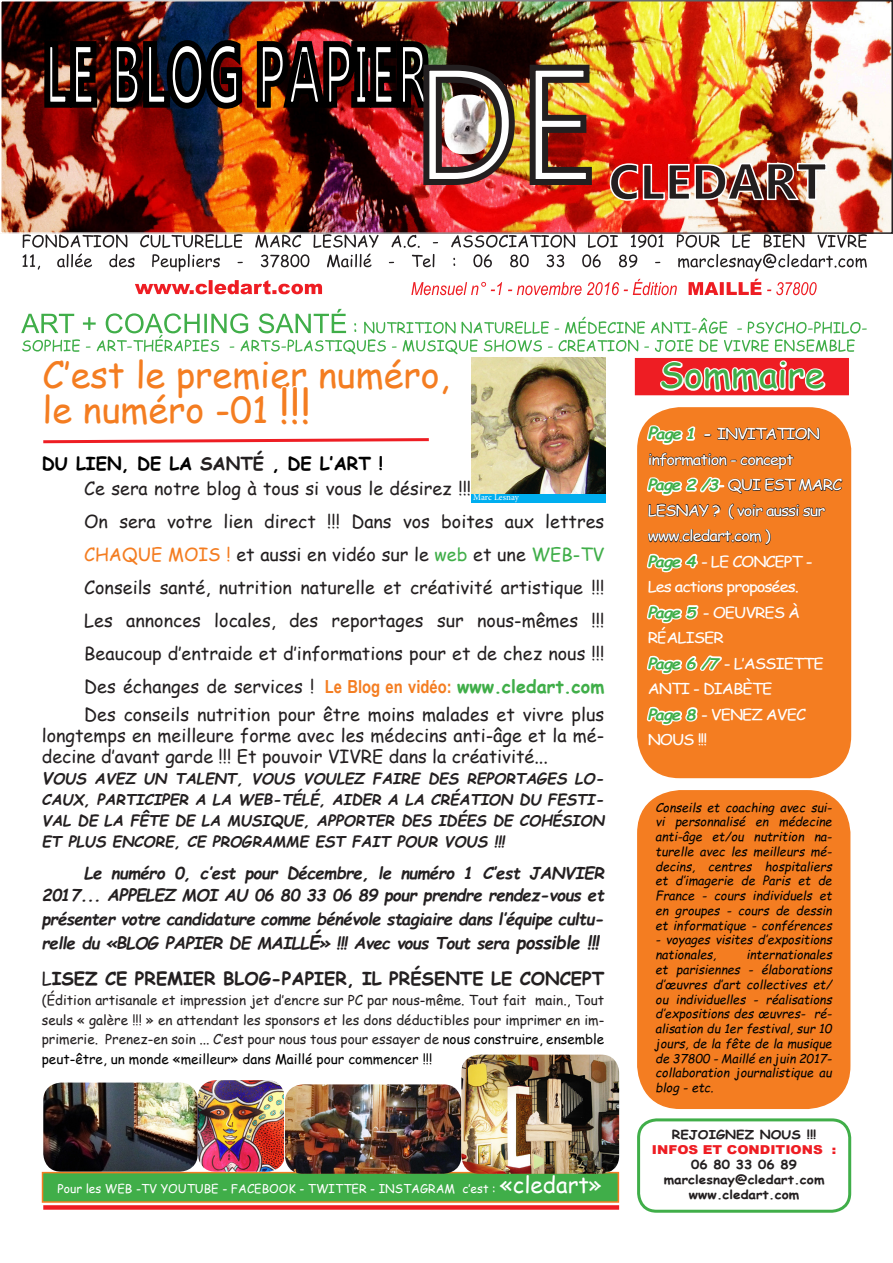
<style>
.page{position:relative;width:893px;height:1263px;background:#fff}
.page>*{position:absolute;margin:0;border:0;box-sizing:border-box;transform-origin:0 0}
.t1{font:36px/34.5px "Comic Sans MS";color:#f47d21}
.t2{font:36px "Comic Sans MS";color:#40ae49}
.t3{font:18px/21px "Comic Sans MS";color:#231f20;text-align:justify}
.t4{font:700 18px "Comic Sans MS";color:#231f20}
.t5{font:700 18px "Comic Sans MS";color:#000}
.t6{font:italic 700 16.5px/22.5px "Comic Sans MS";letter-spacing:-.025em;color:#231f20;text-align:right}
.t7{font:italic 700 15px/21px "Comic Sans MS";color:#231f20;text-align:justify}
.t8{font:14.85px/25.5px "Comic Sans MS";letter-spacing:-.06em;color:#fff;scale:1.11 1}
.t9{font:13.5px/19.5px "Comic Sans MS";color:#231f20;text-align:justify}
.t10{font:italic 12.3px/14.7px "Comic Sans MS";color:#000;text-align:justify}
.t11{font:700 12.3px "Comic Sans MS";color:#231f20;scale:1.1 1}
.t12{font:900 12.3px "Arial";color:#ee1d23;scale:1.1 1}
.t13{font:12px "Comic Sans MS";color:#fff}
.t14{font:9px "Minion Pro";letter-spacing:-.005em;color:#fff}
.s1{font-size:45px}
.s2{color:#231f20}
.s3{color:#f47d21}
.s4{color:#40ae49}
.s5{font-family:"Arial Narrow";font-weight:700;color:#f47d21}
.s6{font-weight:700;color:#40ae49}
.s7{font-size:16.5px}
.s8{font-size:18px}
.s9{font-weight:400}
.s10{color:#000}
.s11{font-size:22.5px}
.s12{font-weight:700;font-style:italic;font-size:16.2px;color:#40ae49}
.s13{font-weight:700;font-style:italic;color:#40ae49}
.s14{font-weight:700;font-style:italic}
.s15{font-size:15px}
</style>
<div class="page">
<img style="left:43px;top:1082px;width:155px;height:90px">
<div style="left:637px;top:407px;width:214px;height:371px;background:#f47d21;border-radius:43px"></div>
<div style="left:43px;top:1205px;width:576px;height:5px;background:#ee1d23"></div>
<div style="left:638px;top:791px;width:212px;height:317px;background:#f47d21;border-radius:43px"></div>
<div style="left:637px;top:790px;width:213px;height:319px;border:2px solid #f47d21;border-radius:43px"></div>
<div style="left:637px;top:1118px;width:214px;height:95px;border:3px solid #40ae49;border-radius:18px"></div>
<div style="left:43px;top:1172px;width:575px;height:30px;background:#40ae49"></div>
<div style="left:42px;top:1172px;width:577px;height:31px;border:2px solid #f47d21"></div>
<img style="left:285px;top:1084px;width:176px;height:90px">
<img style="left:198px;top:1080px;width:86px;height:92px">
<img style="left:461px;top:1054px;width:158px;height:120px">
<img style="left:3px;top:3px;width:887px;height:228px">
<div style="left:0;top:0;width:893px;height:234px;border:2px solid #fff"></div>
<img style="left:609px;top:162px;width:218px;height:39px">
<svg style="left:21px;top:234px;width:846px;height:521px"></svg>
<img style="left:41px;top:37px;width:554px;height:151px">
<img style="left:444px;top:95px;width:45px;height:59px">
<p class="t1" style="left:43px;top:357px;width:409px">C’est le premier numéro, le numéro -01 <span class="s1">!!!</span></p>
<p class="t5" style="left:42px;top:451px;width:343px">DU LIEN, DE LA <span class="s2">SANTÉ</span> , DE L’ART !</p>
<p class="t3" style="left:84px;top:477px;width:388px">Ce sera notre blog à tous si vous le désirez !!!</p>
<p class="t3" style="left:84px;top:510px;width:521px">On sera votre lien direct !!! Dans vos boites aux lettres</p>
<p class="t3" style="left:84px;top:543px;width:522px"><span class="s3">CHAQUE MOIS !</span> et aussi en vidéo sur le <span class="s4">web</span> et une <span class="s4">WEB-TV</span></p>
<p class="t3" style="left:84px;top:576px;width:521px">Conseils santé, nutrition naturelle et créativité artistique !!!</p>
<p class="t3" style="left:84px;top:609px;width:521px">Les annonces locales, des reportages sur nous-mêmes !!!</p>
<p class="t3" style="left:84px;top:642px;width:521px">Beaucoup d’entraide et d’informations pour et de chez nous !!!</p>
<p class="t3" style="left:84px;top:675px;width:521px">Des échanges de services ! <span class="s5">Le Blog en vidéo:</span> <span class="s6">www.cledart.com</span></p>
<p class="t3" style="left:42px;top:704px;width:564px;text-indent:43px">Des conseils nutrition pour être moins malades et vivre plus longtemps en meilleure forme avec les médecins anti-âge et la mé&shy;decine d’avant garde !!! Et pouvoir VIVRE dans la créativité...</p>
<p class="t7" style="left:42px;top:768px;width:564px"><span class="s7">V</span>OUS AVEZ UN TALENT, VOUS VOULEZ FAIRE DES REPORTAGES LO-CAUX, PARTICIPER A LA WEB-TÉLÉ, AIDER A LA CRÉATION DU FESTI-VAL DE LA FÊTE DE LA MUSIQUE, APPORTER DES IDÉES DE COHÉSION ET PLUS ENCORE, CE PROGRAMME EST FAIT POUR VOUS !!!</p>
<p class="t6" style="left:42px;top:861px;width:564px">Le numéro 0, c’est pour Décembre, le numéro 1 C’est JANVIER<br>2017... APPELEZ MOI AU 06 80 33 06 89 pour prendre rendez-vous et</p>
<p class="t6" style="left:42px;top:907px;width:564px;line-height:24px;text-align:left">présenter votre candidature comme bénévole stagiaire dans l’équipe cultu&shy;relle du «BLOG PAPIER DE MAILL<span class="s8">É</span>» !!! Avec vous Tout sera <span class="s8">possible !!!</span></p>
<p class="t4" style="left:42px;top:966px;width:564px"><span class="s9">L</span>ISEZ CE PREMIER BLOG-PAPIER, IL PRÉSENTE LE CONCEPT</p>
<p class="t9" style="left:42px;top:990px;width:564px">(Édition artisanale et impression jet d’encre sur PC par nous-même. Tout fait main., Tout seuls « galère !!! » en attendant les sponsors et les dons déductibles pour imprimer en im&shy;primerie. Prenez-en soin ... C’est pour nous tous pour essayer de <span class="s10">nous construire, ensemble peut-être, un monde «meilleur» dans Maillé pour commencer !!!</span></p>
<p class="t14" style="left:473px;top:491px;width:47px">Marc Lesnay</p>
<p class="t13" style="left:58px;top:1180px;width:546px">Pour les WEB -TV YOUTUBE - FACEBOOK - TWITTER - INSTAGRAM c’est : <span class="s11">«cledart»</span></p>
<p class="t2" style="left:659px;top:349px;width:167px">Sommaire</p>
<p class="t8" style="left:648px;top:421px;width:157px"><span class="s12">P</span><span class="s13">age 1</span> <span class="s14">-</span> INVITATION</p>
<p class="t8" style="left:648px;top:446px;width:133px">information - concept</p>
<p class="t8" style="left:648px;top:472px;width:176px"><span class="s13">Page 2 /3</span>- QUI EST MARC<br>LESNAY ? ( voir aussi sur www.cledart.com )</p>
<p class="t8" style="left:648px;top:548px;width:150px"><span class="s13">Page 4</span> - LE CONCEPT -</p>
<p class="t8" style="left:648px;top:574px;width:138px">Les actions proposées.</p>
<p class="t8" style="left:648px;top:599px;width:139px"><span class="s13">Page 5</span> - OEUVRES À</p>
<p class="t8" style="left:648px;top:625px;width:70px">R<span class="s15">É</span>ALISER</p>
<p class="t8" style="left:648px;top:650px;width:160px"><span class="s13">Page 6 /7</span> - L’ASSIETTE<br>ANTI - DIABÈTE</p>
<p class="t8" style="left:648px;top:701px;width:144px"><span class="s13">Page 8</span> - VENEZ AVEC<br>NOUS !!!</p>
<p class="t10" style="left:655px;top:799px;width:178px">Conseils et coaching avec sui&shy;vi personnalisé en médecine anti-âge et/ou nutrition na&shy;turelle avec les meilleurs mé&shy;decins, centres hospitaliers et d’imagerie de Paris et de France - cours individuels et en groupes - cours de dessin et informatique - conférences</p>
<p class="t10" style="left:655px;top:932px;width:178px">- voyages visites d’expositions nationales,</p>
<p class="t10" style="left:655px;top:947px;width:178px;text-indent:91px">internationales et parisiennes - élaborations d’œuvres d’art collectives et/ ou individuelles - réalisations d’expositions des œuvres- ré&shy;alisation du 1er festival, sur 10 jours, de la fête de la musique de 37800 - Maillé en juin 2017- collaboration journalistique au blog - etc.</p>
<p class="t11" style="left:672px;top:1125px;width:133px">REJOIGNEZ NOUS !!!</p>
<p class="t12" style="left:652px;top:1140px;width:169px">INFOS ET CONDITIONS :</p>
<p class="t11" style="left:691px;top:1155px;width:98px">06 80 33 06 89</p>
<p class="t11" style="left:664px;top:1170px;width:148px">marclesnay@cledart.com</p>
<p class="t11" style="left:689px;top:1185px;width:102px">www.cledart.com</p>
</div>
